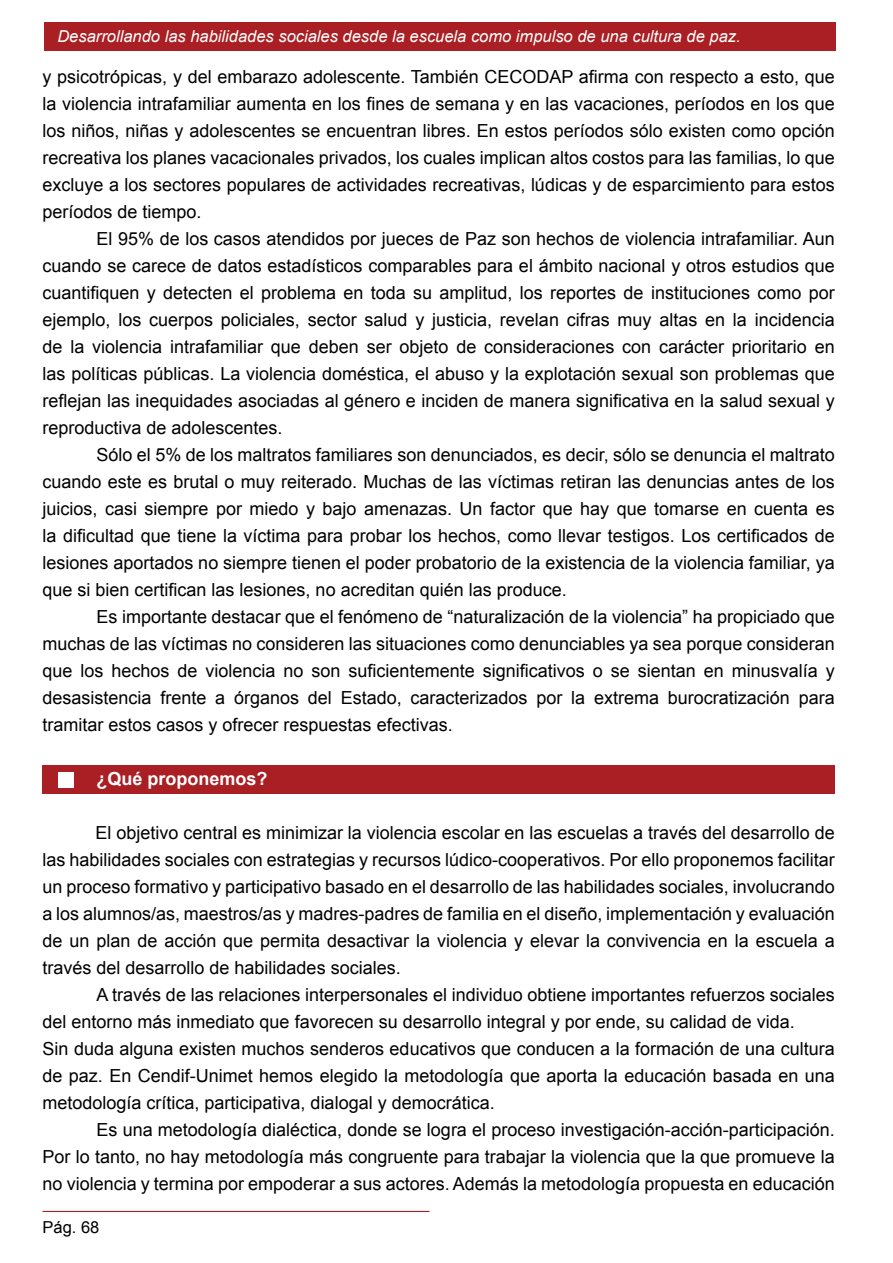
<style>
.page{position:relative;width:893px;height:1263px;background:#fff}
.page>*{position:absolute;margin:0;border:0;box-sizing:border-box;transform-origin:0 0}
.t1{font:18px/27px "Arial";color:#000;text-align:justify}
.t2{font:700 18px "Arial";color:#fff}
.t3{font:italic 16.5px "Arial";color:#fff}
.t4{font:16.5px "Arial";color:#000}
</style>
<div class="page">
<div style="left:44px;top:22px;width:792px;height:28px;background:#a91f23"></div>
<hr style="left:43px;top:1211px;width:386px;height:1px;background:#a91f23">
<div style="left:43px;top:765px;width:792px;height:29px;background:#a91f23"></div>
<div style="left:58px;top:772px;width:16px;height:16px;background:#fff"></div>
<p class="t3" style="left:57px;top:26px;width:685px">Desarrollando las habilidades sociales desde la escuela como impulso de una cultura de paz.</p>
<p class="t1" style="left:43px;top:63px;width:794px">y psicotrópicas, y del embarazo adolescente. También CECODAP afirma con respecto a esto, que la violencia intrafamiliar aumenta en los fines de semana y en las vacaciones, períodos en los que los niños, niñas y adolescentes se encuentran libres. En estos períodos sólo existen como opción recreativa los planes vacacionales privados, los cuales implican altos costos para las familias, lo que excluye a los sectores populares de actividades recreativas, lúdicas y de esparcimiento para estos períodos de tiempo.</p>
<p class="t1" style="left:43px;top:225px;width:794px;text-indent:54px">El 95% de los casos atendidos por jueces de Paz son hechos de violencia intrafamiliar. Aun cuando se carece de datos estadísticos comparables para el ámbito nacional y otros estudios que cuantifiquen y detecten el problema en toda su amplitud, los reportes de instituciones como por ejemplo, los cuerpos policiales, sector salud y justicia, revelan cifras muy altas en la incidencia de la violencia intrafamiliar que deben ser objeto de consideraciones con carácter prioritario en las políticas públicas. La violencia doméstica, el abuso y la explotación sexual son problemas que reflejan las inequidades asociadas al género e inciden de manera significativa en la salud sexual y reproductiva de adolescentes.</p>
<p class="t1" style="left:43px;top:441px;width:794px;text-indent:54px">Sólo el 5% de los maltratos familiares son denunciados, es decir, sólo se denuncia el maltrato cuando este es brutal o muy reiterado. Muchas de las víctimas retiran las denuncias antes de los juicios, casi siempre por miedo y bajo amenazas. Un factor que hay que tomarse en cuenta es la dificultad que tiene la víctima para probar los hechos, como llevar testigos. Los certificados de lesiones aportados no siempre tienen el poder probatorio de la existencia de la violencia familiar, ya que si bien certifican las lesiones, no acreditan quién las produce.</p>
<p class="t1" style="left:43px;top:603px;width:794px;text-indent:54px">Es importante destacar que el fenómeno de “naturalización de la violencia” ha propiciado que muchas de las víctimas no consideren las situaciones como denunciables ya sea porque consideran que los hechos de violencia no son suficientemente significativos o se sientan en minusvalía y desasistencia frente a órganos del Estado, caracterizados por la extrema burocratización para tramitar estos casos y ofrecer respuestas efectivas.</p>
<p class="t2" style="left:97px;top:767px;width:173px">¿Qué proponemos?</p>
<p class="t1" style="left:43px;top:819px;width:794px;text-indent:53px">El objetivo central es minimizar la violencia escolar en las escuelas a través del desarrollo de las habilidades sociales con estrategias y recursos lúdico-cooperativos. Por ello proponemos facilitar un proceso formativo y participativo basado en el desarrollo de las habilidades sociales, involucrando a los alumnos/as, maestros/as y madres-padres de familia en el diseño, implementación y evaluación de un plan de acción que permita desactivar la violencia y elevar la convivencia en la escuela a través del desarrollo de habilidades sociales.</p>
<p class="t1" style="left:43px;top:981px;width:794px;text-align:left;text-indent:54px">A través de las relaciones interpersonales el individuo obtiene importantes refuerzos sociales del entorno más inmediato que favorecen su desarrollo integral y por ende, su calidad de vida.<br>Sin duda alguna existen muchos senderos educativos que conducen a la formación de una cultura de paz. En Cendif-Unimet hemos elegido la metodología que aporta la educación basada en una metodología crítica, participativa, dialogal y democrática.</p>
<p class="t1" style="left:43px;top:1116px;width:794px;text-indent:54px">Es una metodología dialéctica, donde se logra el proceso investigación-acción-participación.<br>Por lo tanto, no hay metodología más congruente para trabajar la violencia que la que promueve la no violencia y termina por empoderar a sus actores. Además la metodología propuesta en educación</p>
<p class="t4" style="left:43px;top:1216px;width:58px">Pág. 68</p>
</div>
